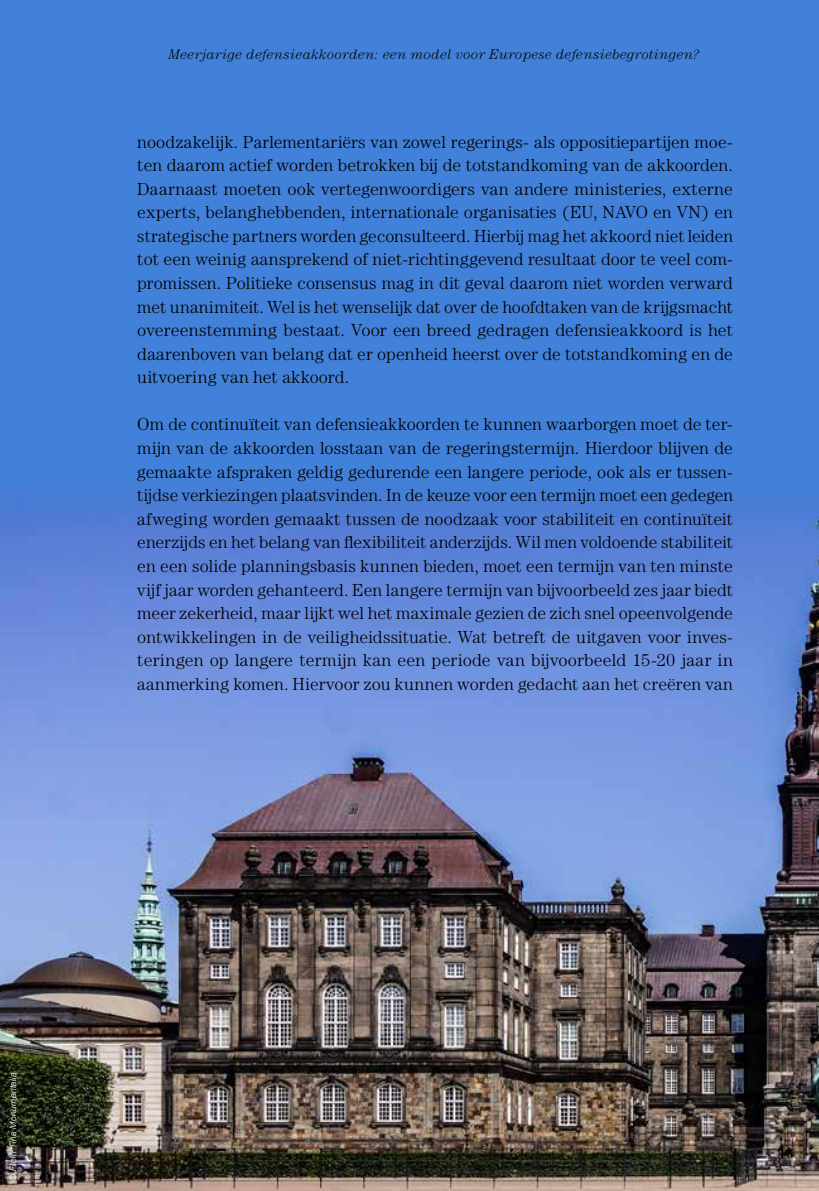
<style>
.page{position:relative;width:819px;height:1191px;background:#fff}
.page>*{position:absolute;margin:0;border:0;box-sizing:border-box;transform-origin:0 0}
.t1{font:300 17.5px/23.6px "Century Std";letter-spacing:.005em;color:#000;text-align:justify}
.t2{font:italic 300 14px "Century Std";letter-spacing:.025em;color:#000}
.t3{font:italic 300 8.75px "Helvetica Neue LT Com";letter-spacing:.025em;color:#fff}
</style>
<div class="page">
<div style="left:0;top:0;width:819px;height:777px;background:#4281d9"></div>
<img style="left:0;top:509px;width:819px;height:682px">
<p class="t2" style="left:169px;top:47px;width:532px">Meerjarige defensieakkoorden: een model voor Europese defensiebegrotingen?</p>
<p class="t1" style="left:137px;top:130px;width:597px">noodzakelijk. Parlementariërs van zowel regerings- als oppositiepartijen moe&shy;ten daarom actief worden betrokken bij de totstandkoming van de akkoorden.<br>Daarnaast moeten ook vertegenwoordigers van andere ministeries, externe experts, belanghebbenden, internationale organisaties (EU, NAVO en VN) en strategische partners worden geconsulteerd. Hierbij mag het akkoord niet leiden tot een weinig aansprekend of niet-richtinggevend resultaat door te veel com&shy;promissen. Politieke consensus mag in dit geval daarom niet worden verward met unanimiteit. Wel is het wenselijk dat over de hoofdtaken van de krijgsmacht overeenstemming bestaat. Voor een breed gedragen defensieakkoord is het daarenboven van belang dat er openheid heerst over de totstandkoming en de uitvoering van het akkoord.</p>
<p class="t1" style="left:137px;top:412px;width:597px">Om de continuïteit van defensieakkoorden te kunnen waarborgen moet de ter&shy;mijn van de akkoorden losstaan van de regeringstermijn. Hierdoor blijven de gemaakte afspraken geldig gedurende een langere periode, ook als er tussen&shy;tijdse verkiezingen plaatsvinden. In de keuze voor een termijn moet een gedegen afweging worden gemaakt tussen de noodzaak voor stabiliteit en continuïteit enerzijds en het belang van flexibiliteit anderzijds. Wil men voldoende stabiliteit en een solide planningsbasis kunnen bieden, moet een termijn van ten minste vijf jaar worden gehanteerd. Een langere termijn van bijvoorbeeld zes jaar biedt meer zekerheid, maar lijkt wel het maximale gezien de zich snel opeenvolgende ontwikkelingen in de veiligheidssituatie. Wat betreft de uitgaven voor inves&shy;teringen op langere termijn kan een periode van bijvoorbeeld 15-20 jaar in aanmerking komen. Hiervoor zou kunnen worden gedacht aan het creëren van</p>
<p class="t3" style="left:8px;top:1181px;width:110px;rotate:-90deg">© Flickr Tina Monumentalia</p>
</div>
